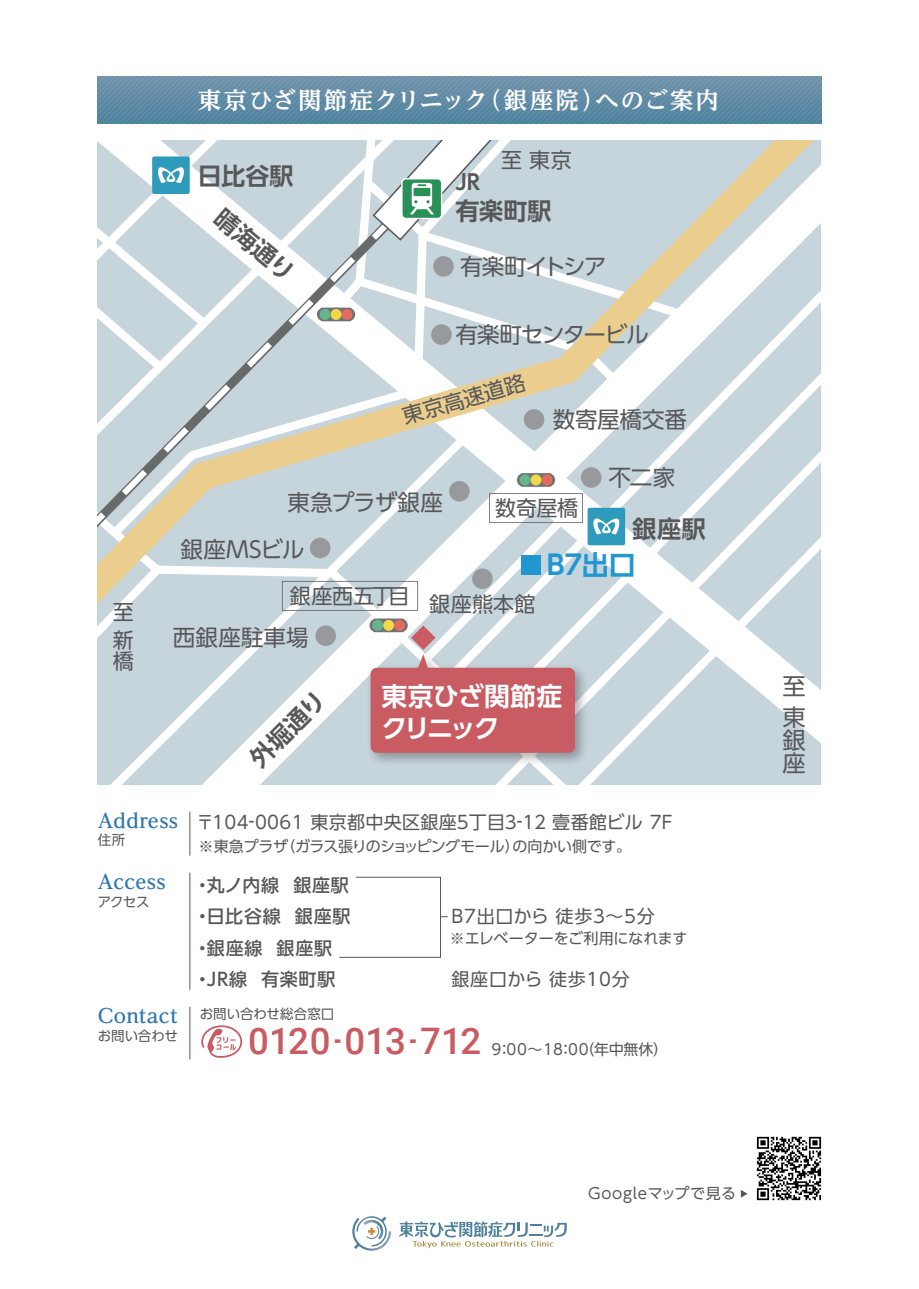
<style>
.page{position:relative;width:919px;height:1289px;background:#fff}
.page>*{position:absolute;margin:0;border:0;box-sizing:border-box;transform-origin:0 0}
.t1{font:500 36.6px "Roboto";letter-spacing:.005em;color:#c95b62}
.t2{font:700 27px "UD Shin Go Pro De";color:#2197d1}
.t3{font:700 25.8px/32.2px "UD Shin Go Pro De";letter-spacing:-.025em;color:#fff}
.t4{font:700 24px "UD Shin Go Pro De";letter-spacing:.005em;color:#57585a}
.t5{font:700 23.4px "UD Reimin Pro";letter-spacing:.08em;color:#fff}
.t6{font:23.25px/30.9px "UD Shin Go Pro";color:#57585a}
.t7{font:22.5px "UD Shin Go Pro";letter-spacing:-.025em;color:#57585a}
.t8{font:22.5px/47.5px "UD Shin Go Pro";letter-spacing:.01em;color:#57585a}
.t9{font:22.5px "UD Shin Go Pro";letter-spacing:-.05em;color:#57585a}
.t10{font:22.5px "UD Shin Go Pro";letter-spacing:-.07em;color:#57585a}
.t11{font:700 21.15px "UD Shin Go Pro De";color:#57585a}
.t12{font:21px/28px "UD Shin Go Pro";color:#57585a}
.t13{font:700 19.5px "UD Reimin Pro";letter-spacing:.015em;color:#2f77ae}
.t14{font:18px "UD Shin Go Pro";letter-spacing:.02em;color:#57585a}
.t15{font:500 18px/31.5px "UD Shin Go Pro";letter-spacing:.04em;color:#57585a}
.t16{font:18px "UD Shin Go Pro";letter-spacing:.04em;color:#57585a}
.t17{font:15px "UD Shin Go Pro";letter-spacing:-.01em;color:#57585a}
.t18{font:15px "UD Shin Go Pro";letter-spacing:-.03em;color:#57585a}
.t19{font:15px "UD Shin Go Pro";letter-spacing:.04em;color:#57585a}
.t20{font:13.5px "UD Shin Go Pro";letter-spacing:-.005em;color:#57585a}
</style>
<div class="page">
<svg style="left:352px;top:1216px;width:39px;height:34px"></svg>
<svg style="left:399px;top:1221px;width:167px;height:27px"></svg>
<svg style="left:740px;top:1190px;width:7px;height:7px"></svg>
<svg style="left:98px;top:77px;width:723px;height:46px;background:#618ca5"></svg>
<img style="left:756px;top:1136px;width:66px;height:65px">
<svg style="left:201px;top:1025px;width:41px;height:32px"></svg>
<hr style="left:190px;top:811px;width:1px;height:44px;background:#57585a">
<hr style="left:190px;top:1006px;width:1px;height:53px;background:#57585a">
<hr style="left:190px;top:872px;width:1px;height:117px;background:#57585a">
<svg style="left:339px;top:876px;width:108px;height:82px"></svg>
<svg style="left:98px;top:727px;width:373px;height:57px"></svg>
<svg style="left:475px;top:708px;width:346px;height:76px;background:#cbd8de"></svg>
<svg style="left:98px;top:140px;width:723px;height:568px"></svg>
<div style="left:523px;top:409px;width:21px;height:21px;background:#97999d;border-radius:50%"></div>
<div style="left:581px;top:467px;width:20px;height:21px;background:#97999d;border-radius:50%"></div>
<div style="left:587px;top:508px;width:38px;height:37px;background:#2e9bbd;border-radius:2px"></div>
<svg style="left:593px;top:518px;width:27px;height:16px"></svg>
<svg style="left:98px;top:149px;width:118px;height:230px"></svg>
<svg style="left:317px;top:140px;width:383px;height:261px"></svg>
<img style="left:362px;top:645px;width:230px;height:125px">
<div style="left:370px;top:667px;width:205px;height:85px;background:#c95b62;border-radius:6px"></div>
<svg style="left:98px;top:446px;width:484px;height:281px"></svg>
<div style="left:521px;top:555px;width:20px;height:19px;background:#2197d1"></div>
<h3 class="t5" style="left:198px;top:81px;width:522px">東京ひざ関節症クリニック（銀座院）へのご案内</h3>
<h3 class="t4" style="left:198px;top:157px;width:97px">日比谷駅</h3>
<h3 class="t4" style="left:230px;top:199px;width:96px;rotate:40deg">晴海通り</h3>
<h3 class="t11" style="left:455px;top:165px;width:26px">JR</h3>
<h3 class="t12" style="left:501px;top:145px;width:93px">至 東京　</h3>
<h3 class="t4" style="left:455px;top:191px;width:97px">有楽町駅</h3>
<h3 class="t10" style="left:460px;top:248px;width:148px">有楽町イトシア</h3>
<h3 class="t9" style="left:455px;top:316px;width:195px">有楽町センタービル</h3>
<h3 class="t12" style="left:399px;top:402px;width:128px;rotate:-16deg">東京高速道路</h3>
<h3 class="t7" style="left:553px;top:401px;width:136px">数寄屋橋交番</h3>
<h3 class="t7" style="left:608px;top:459px;width:68px">不二家</h3>
<h3 class="t12" style="left:113px;top:597px;width:22px">至新</h3>
<h3 class="t12" style="left:113px;top:646px;width:22px">橋</h3>
<h3 class="t8" style="left:180px;top:477px;width:264px;text-indent:107px">東急プラザ銀座銀座MSビル</h3>
<h3 class="t12" style="left:495px;top:493px;width:85px">数奇屋橋</h3>
<h3 class="t4" style="left:632px;top:509px;width:75px">銀座駅</h3>
<h2 class="t2" style="left:546px;top:543px;width:91px">B7出口</h2>
<h3 class="t12" style="left:290px;top:581px;width:121px">銀座西五丁目</h3>
<h3 class="t7" style="left:173px;top:619px;width:137px">西銀座駐車場</h3>
<h3 class="t12" style="left:429px;top:589px;width:108px">銀座熊本館</h3>
<h3 class="t4" style="left:240px;top:749px;width:96px;rotate:-45deg">外堀通り</h3>
<h3 class="t3" style="left:381px;top:679px;width:182px">東京ひざ関節症クリニック</h3>
<h3 class="t13" style="left:98px;top:804px;width:82px">Address</h3>
<p class="t20" style="left:98px;top:829px;width:29px">住所</p>
<h3 class="t13" style="left:98px;top:865px;width:69px">Access</h3>
<p class="t20" style="left:98px;top:890px;width:53px">アクセス</p>
<h3 class="t13" style="left:98px;top:1000px;width:81px">Contact</h3>
<p class="t20" style="left:98px;top:1024px;width:82px">お問い合わせ</p>
<p class="t14" style="left:196px;top:807px;width:478px">〒104-0061 東京都中央区銀座５丁目３-１２ 壹番館ビル 7F</p>
<p class="t18" style="left:198px;top:833px;width:434px">※東急プラザ（ガラス張りのショッピングモール）の向かい側です。</p>
<p class="t15" style="left:193px;top:868px;width:158px">・丸ノ内線 銀座駅・日比谷線 銀座駅</p>
<p class="t15" style="left:193px;top:931px;width:143px">・銀座線 銀座駅・JR線 有楽町駅</p>
<p class="t20" style="left:200px;top:1003px;width:136px">お問い合わせ総合窓口</p>
<p class="t16" style="left:451px;top:901px;width:205px">B7出口から 徒歩3～5分</p>
<p class="t17" style="left:449px;top:925px;width:239px">※エレベーターをご利用になれます</p>
<p class="t16" style="left:451px;top:964px;width:180px">銀座口から 徒歩10分</p>
<h1 class="t1" style="left:248px;top:1015px;width:235px">0120-013-712</h1>
<p class="t17" style="left:491px;top:1037px;width:178px">9：00～18：00（年中無休）</p>
<h3 class="t6" style="left:782px;top:670px;width:24px">至東</h3>
<h3 class="t6" style="left:782px;top:728px;width:24px;line-height:23.2px">銀座</h3>
<p class="t19" style="left:588px;top:1181px;width:149px">Googleマップで見る</p>
</div>
